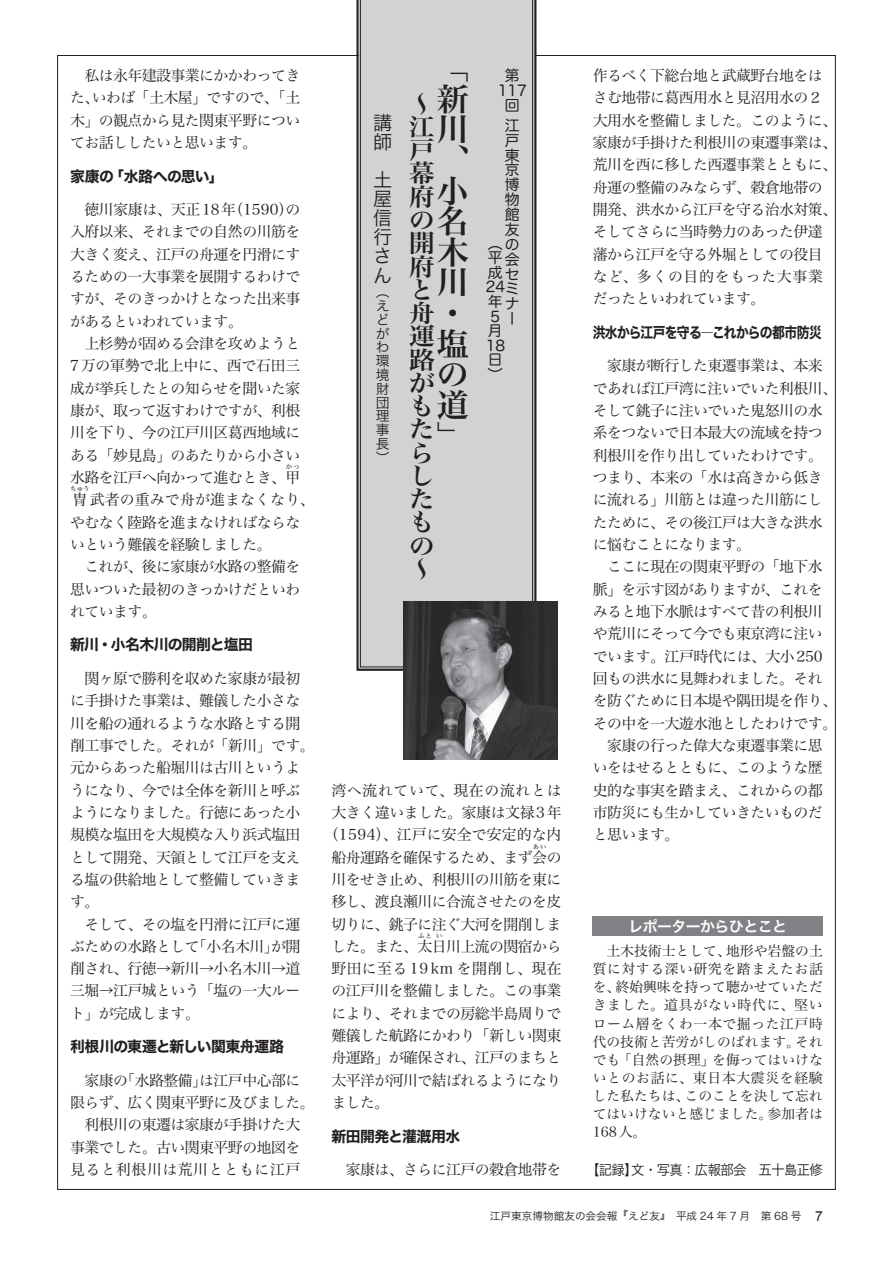
<style>
.page{position:relative;width:893px;height:1263px;background:#fff}
.page>*{position:absolute;margin:0;border:0;box-sizing:border-box;transform-origin:0 0}
.t1{font:31.95px/30.6px "Hira Min Pro W6";color:#231f20}
.t2{font:24.3px/23.2px "Hira Min Pro W6";color:#231f20;scale:1.05 1}
.t3{font:19.2px/19.2px "Hira Kaku Pro W3";color:#231f20}
.t4{font:14.85px/22.4px "Hira Min Pro W3";letter-spacing:-.035em;color:#231f20}
.t5{font:14.85px/22.4px "Hira Min Pro W3";letter-spacing:.005em;color:#231f20;text-align:center}
.t6{font:14.85px "Hira Kaku Std W7";letter-spacing:-.045em;color:#231f20}
.t7{font:14.85px "Hira Kaku Std W7";letter-spacing:-.045em;color:#231f20;scale:.86 1}
.t8{font:14.85px/14.9px "Hira Maru Pro W4";color:#231f20;text-align:justify}
.t9{font:14.85px "Hira Min Pro W3";letter-spacing:.01em;color:#231f20}
.t10{font:14.85px "Hira Kaku Pro W6";letter-spacing:-.035em;color:#fff}
.t11{font:14.55px/14.5px "Hira Maru Pro W4";color:#231f20;text-align:center}
.t12{font:13.8px/18.1px "Hira Min Pro W3";color:#231f20;text-align:justify}
.t13{font:13.8px "Hira Kaku Pro W3";letter-spacing:-.04em;color:#231f20;scale:.96 1}
.t14{font:13.8px/13.8px "Hira Kaku Pro W3";letter-spacing:-.04em;color:#231f20;text-align:justify}
.t15{font:10.65px "Hira Kaku Pro W3";color:#231f20}
.t16{font:6.45px "Hira Min Pro W3";letter-spacing:.165em;color:#231f20}
.s1{font-size:14.85px}
.s2{font-family:"Arial";font-size:13.8px}
</style>
<div class="page">
<div style="left:593px;top:916px;width:230px;height:19px;background:#808285"></div>
<svg style="left:355px;top:0;width:183px;height:672px"></svg>
<img style="left:404px;top:601px;width:153px;height:159px">
<p class="t4" style="left:70px;top:63px;width:232px;text-align:justify">　私は永年建設事業にかかわってきた、いわば「土木屋」ですので、「土木」の観点から見た関東平野についてお話ししたいと思います。</p>
<p class="t6" style="left:70px;top:164px;width:155px">家康の「水路への思い」</p>
<p class="t4" style="left:70px;top:197px;width:232px">　徳川家康は、天正18年（1590）の入府以来、それまでの自然の川筋を大きく変え、江戸の舟運を円滑にするための一大事業を展開するわけですが、そのきっかけとなった出来事があるといわれています。<br>　上杉勢が固める会津を攻めようと<br>7万の軍勢で北上中に、西で石田三成が挙兵したとの知らせを聞いた家康が、取って返すわけですが、利根川を下り、今の江戸川区葛西地域にある「妙見島」のあたりから小さい水路を江戸へ向かって進むとき、甲</p>
<p class="t16" style="left:286px;top:461px;width:15px">かっ</p>
<p class="t9" style="left:72px;top:487px;width:244px">冑武者の重みで舟が進まなくなり、</p>
<p class="t16" style="left:70px;top:483px;width:21px">ちゅう</p>
<p class="t4" style="left:70px;top:509px;width:232px">やむなく陸路を進まなければならないという難儀を経験しました。<br>　これが、後に家康が水路の整備を思いついた最初のきっかけだといわれています。</p>
<p class="t6" style="left:70px;top:633px;width:184px">新川・小名木川の開削と塩田</p>
<p class="t4" style="left:70px;top:666px;width:246px">　関ヶ原で勝利を収めた家康が最初に手掛けた事業は、難儀した小さな川を船の通れるような水路とする開削工事でした。それが「新川」です。元からあった船堀川は古川というようになり、今では全体を新川と呼ぶようになりました。行徳にあった小規模な塩田を大規模な入り浜式塩田として開発、天領として江戸を支える塩の供給地として整備していきます。<br>　そして、その塩を円滑に江戸に運ぶための水路として「小名木川」が開削され、行徳→新川→小名木川→道三堀→江戸城という「塩の一大ルート」が完成します。</p>
<p class="t6" style="left:70px;top:1035px;width:215px">利根川の東遷と新しい関東舟運路</p>
<p class="t4" style="left:70px;top:1068px;width:246px">　家康の「水路整備」は江戸中心部に限らず、広く関東平野に及びました。　利根川の東遷は家康が手掛けた大事業でした。古い関東平野の地図を見ると利根川は荒川とともに江戸</p>
<p class="t3" style="left:373px;top:111px;width:20px">講師</p>
<p class="t3" style="left:373px;top:169px;width:20px;text-align:justify">土屋信行さん</p>
<p class="t14" style="left:376px;top:284px;width:15px">（えどがわ環境財団理事長）</p>
<h1 class="t1" style="left:437px;top:51px;width:33px">「新川、小名木川・塩の道」</h1>
<h2 class="t2" style="left:409px;top:90px;width:26px">～江戸幕府の開府と舟運路がもたらしたもの～</h2>
<p class="t8" style="left:498px;top:67px;width:31px;text-align:center">第<br>117回</p>
<p class="t8" style="left:505px;top:117px;width:16px">江戸東京博物館友</p>
<p class="t11" style="left:488px;top:235px;width:32px">（<span class="s1">の</span></p>
<p class="t8" style="left:505px;top:251px;width:16px">会セミナー</p>
<p class="t11" style="left:486px;top:250px;width:21px">平成<br>24年<br>5月<br>18日）</p>
<p class="t5" style="left:324px;top:777px;width:239px">湾へ流れていて、現在の流れとは大きく違いました。家康は文禄3年（1594）、江戸に安全で安定的な内船舟運路を確保するため、まず会の</p>
<p class="t16" style="left:533px;top:841px;width:15px">あい</p>
<p class="t4" style="left:331px;top:867px;width:232px;text-align:justify">川をせき止め、利根川の川筋を東に移し、渡良瀬川に合流させたのを皮切りに、銚子に注ぐ大河を開削しました。また、太日川上流の関宿から</p>
<p class="t16" style="left:418px;top:930px;width:15px">ふと</p>
<p class="t16" style="left:436px;top:930px;width:8px">い</p>
<p class="t4" style="left:331px;top:956px;width:232px;text-align:justify">野田に至る19 km を開削し、現在の江戸川を整備しました。この事業により、それまでの房総半島周りで難儀した航路にかわり「新しい関東舟運路」が確保され、江戸のまちと太平洋が河川で結ばれるようになりました。</p>
<p class="t6" style="left:331px;top:1124px;width:131px">新田開発と灌漑用水</p>
<p class="t4" style="left:331px;top:1157px;width:232px">　家康は、さらに江戸の穀倉地帯を</p>
<p class="t4" style="left:593px;top:63px;width:246px">作るべく下総台地と武蔵野台地をはさむ地帯に葛西用水と見沼用水の２大用水を整備しました。このように、家康が手掛けた利根川の東遷事業は、荒川を西に移した西遷事業とともに、舟運の整備のみならず、穀倉地帯の開発、洪水から江戸を守る治水対策、そしてさらに当時勢力のあった伊達藩から江戸を守る外堀としての役目など、多くの目的をもった大事業だったといわれています。</p>
<p class="t7" style="left:593px;top:321px;width:268px">洪水から江戸を守る―これからの都市防災</p>
<p class="t4" style="left:593px;top:353px;width:246px">　家康が断行した東遷事業は、本来であれば江戸湾に注いでいた利根川、そして銚子に注いでいた鬼怒川の水系をつないで日本最大の流域を持つ利根川を作り出していたわけです。つまり、本来の「水は高きから低きに流れる」川筋とは違った川筋にしたために、その後江戸は大きな洪水に悩むことになります。<br>　ここに現在の関東平野の「地下水脈」を示す図がありますが、これをみると地下水脈はすべて昔の利根川や荒川にそって今でも東京湾に注いでいます。江戸時代には、大小250回もの洪水に見舞われました。それを防ぐために日本堤や隅田堤を作り、その中を一大遊水池としたわけです。　家康の行った偉大な東遷事業に思いをはせるとともに、このような歴史的な事実を踏まえ、これからの都市防災にも生かしていきたいものだと思います。</p>
<p class="t10" style="left:628px;top:912px;width:160px">レポーターからひとこと</p>
<p class="t12" style="left:593px;top:941px;width:232px">　土木技術士として、地形や岩盤の土質に対する深い研究を踏まえたお話を、終始興味を持って聴かせていただきました。道具がない時代に、堅いローム層をくわ一本で掘った江戸時代の技術と苦労がしのばれます。それでも「自然の摂理」を侮ってはいけないとのお話に、東日本大震災を経験した私たちは、このことを決して忘れてはいけないと感じました。参加者は168人。</p>
<p class="t13" style="left:586px;top:1157px;width:248px">【記録】文・写真：広報部会　五十島正修</p>
<p class="t15" style="left:490px;top:1206px;width:334px">江戸東京博物館友の会会報『えど友』　平成 24 年 7 月　第 68 号 <span class="s2">7</span></p>
</div>
